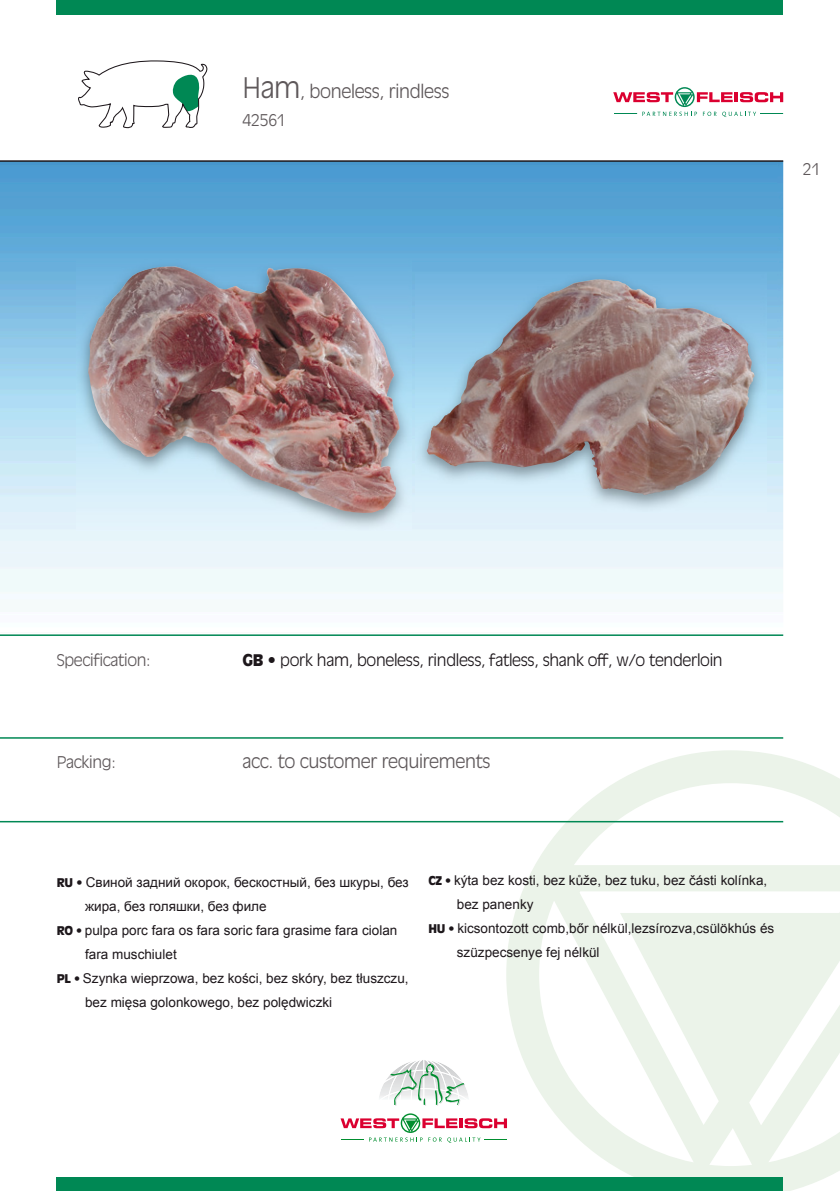
<style>
.page{position:relative;width:840px;height:1191px;background:#fff}
.page>*{position:absolute;margin:0;border:0;box-sizing:border-box;transform-origin:0 0}
.t1{font:300 18px "Antique Olive";letter-spacing:-.02em;color:#5e585a}
.t2{font:300 16px "Antique Olive";letter-spacing:-.02em;color:#1d171b}
.t3{font:300 16px "Antique Olive";letter-spacing:-.02em;color:#5e585a}
.t4{font:13.6px "Arial";color:#1d171b}
.s1{font-size:28px}
.s2{font-family:"Antique Olive LT";font-weight:900}
.s3{font-family:"Antique Olive LT";font-weight:900;font-size:12px}
.s4{font-family:"Antique Olive";font-weight:300;font-size:12px}
</style>
<div class="page">
<svg style="left:506px;top:750px;width:333px;height:441px;fill:#ebf3e9"></svg>
<img style="left:0;top:162px;width:782px;height:430px">
<hr style="left:0;top:160px;width:782px;height:2px;background:#1d171b">
<hr style="left:0;top:634px;width:782px;height:2px;background:#008854">
<hr style="left:0;top:737px;width:782px;height:1px;background:#008854">
<hr style="left:0;top:821px;width:782px;height:1px;background:#008854">
<svg style="left:340px;top:1113px;width:166px;height:29px"></svg>
<svg style="left:379px;top:1060px;width:89px;height:45px"></svg>
<div style="left:56px;top:0;width:726px;height:15px;background:#008854"></div>
<div style="left:56px;top:1177px;width:726px;height:14px;background:#008854"></div>
<svg style="left:613px;top:88px;width:169px;height:29px"></svg>
<img style="left:76px;top:260px;width:335px;height:271px">
<img style="left:88px;top:266px;width:311px;height:247px">
<img style="left:415px;top:272px;width:351px;height:240px">
<img style="left:426px;top:279px;width:232px;height:216px">
<svg style="left:78px;top:60px;width:129px;height:68px"></svg>
<h1 class="t1" style="left:242px;top:81px;width:208px"><span class="s1">Ham</span>, boneless, rindless</h1>
<p class="t3" style="left:242px;top:111px;width:45px">42561</p>
<p class="t3" style="left:802px;top:159px;width:19px">21</p>
<p class="t3" style="left:57px;top:651px;width:95px">Specification:</p>
<p class="t2" style="left:242px;top:651px;width:481px"><span class="s2">GB •</span> pork ham, boneless, rindless, fatless, shank off, w/o tenderloin</p>
<p class="t3" style="left:57px;top:753px;width:61px">Packing:</p>
<h1 class="t1" style="left:242px;top:751px;width:249px">acc. to customer requirements</h1>
<p class="t4" style="left:57px;top:873px;width:353px"><span class="s3">RU •</span> Свиной задний окорок, бескостный, без шкуры, без</p>
<p class="t4" style="left:85px;top:897px;width:183px">жира, без голяшки, без филе</p>
<p class="t4" style="left:57px;top:921px;width:342px"><span class="s3">RO</span> <span class="s4">•</span> pulpa porc fara os fara soric fara grasime fara ciolan</p>
<p class="t4" style="left:85px;top:945px;width:93px">fara muschiulet</p>
<p class="t4" style="left:57px;top:969px;width:353px"><span class="s3">PL</span> <span class="s4">•</span> Szynka wieprzowa, bez kości, bez skóry, bez tłuszczu,</p>
<p class="t4" style="left:85px;top:993px;width:248px">bez mięsa golonkowego, bez polędwiczki</p>
<p class="t4" style="left:428px;top:871px;width:340px"><span class="s3">CZ</span> <span class="s4">•</span> kýta bez kosti, bez kůže, bez tuku, bez části kolínka,</p>
<p class="t4" style="left:456px;top:895px;width:78px">bez panenky</p>
<p class="t4" style="left:428px;top:919px;width:347px"><span class="s3">HU</span> <span class="s4">•</span> kicsontozott comb,bőr nélkül,lezsírozva,csülökhús és</p>
<p class="t4" style="left:456px;top:943px;width:144px">szüzpecsenye fej nélkül</p>
</div>
